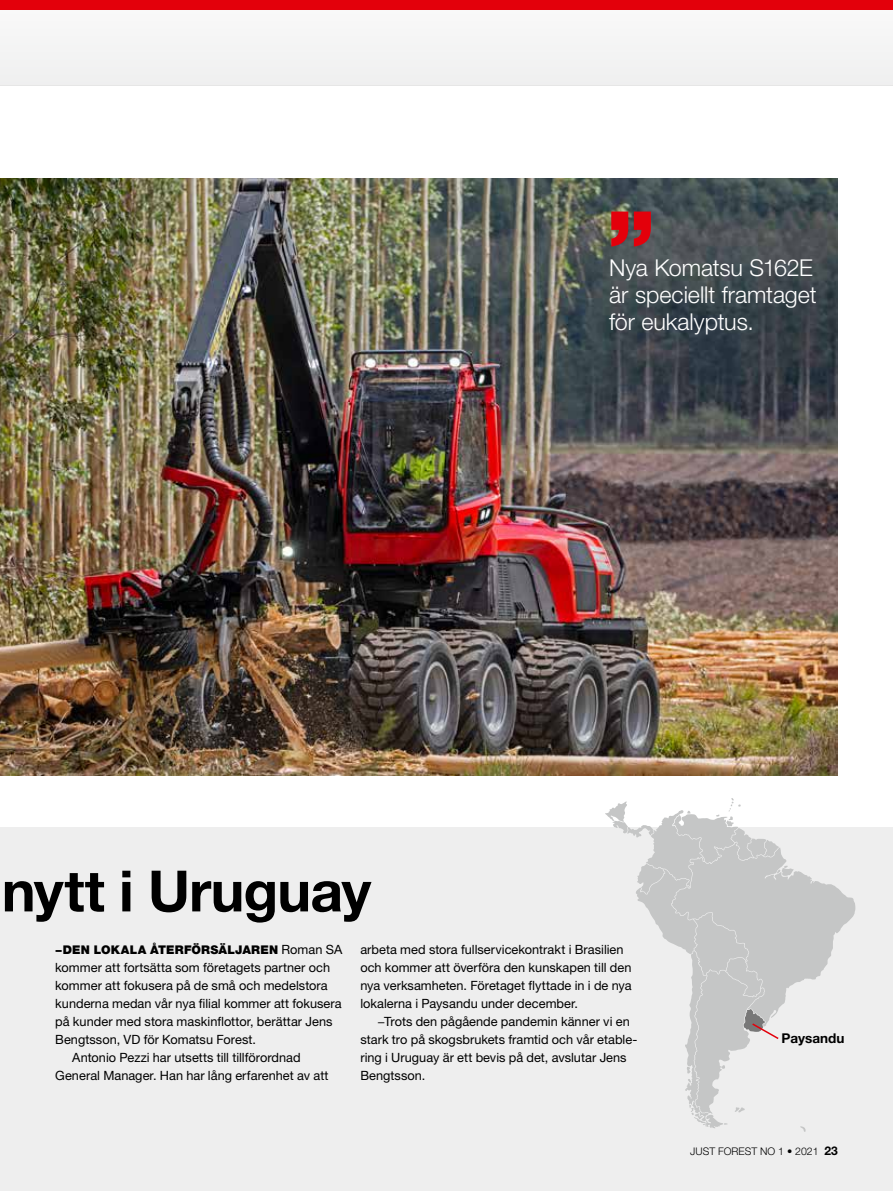
<style>
.page{position:relative;width:893px;height:1191px;background:#fff}
.page>*{position:absolute;margin:0;border:0;box-sizing:border-box;transform-origin:0 0}
.t1{font:700 57px "Helvetica Neue LT Std";letter-spacing:-.015em;color:#000}
.t2{font:300 23.25px/27px "Helvetica Neue LT Std";letter-spacing:-.005em;color:#fff}
.t3{font:700 13.5px "Helvetica Neue LT Std";color:#000}
.t4{font:12.75px/18px "Helvetica Neue LT Std";color:#000}
.t5{font:900 12px "Helvetica Neue LT Std";letter-spacing:.015em;color:#000}
.t6{font:300 10.5px "Helvetica Neue LT Std";color:#000}
.s1{font-weight:400;font-size:12.75px}
.s2{font-weight:700;font-size:12px}
</style>
<div class="page">
<div style="left:0;top:827px;width:893px;height:364px;background:#eee"></div>
<img style="left:0;top:179px;width:838px;height:596px">
<div style="left:0;top:9px;width:893px;height:76px;background:#f4f4f4"></div>
<div style="left:0;top:0;width:893px;height:9px;background:#e3000b"></div>
<svg style="left:611px;top:211px;width:40px;height:36px"></svg>
<svg style="left:605px;top:798px;width:250px;height:334px"></svg>
<h1 class="t1" style="left:2px;top:856px;width:371px">nytt i Uruguay</h1>
<h2 class="t2" style="left:609px;top:254px;width:209px">Nya Komatsu S162E är speciellt framtaget för eukalyptus.</h2>
<p class="t5" style="left:55px;top:943px;width:289px">−DEN LOKALA ÅTERFÖRSÄLJAREN <span class="s1">Roman SA</span></p>
<p class="t4" style="left:55px;top:958px;width:276px">kommer att fortsätta som företagets partner och</p>
<p class="t4" style="left:55px;top:976px;width:274px">kommer att fokusera på de små och medelstora</p>
<p class="t4" style="left:55px;top:994px;width:288px">kunderna medan vår nya filial kommer att fokusera</p>
<p class="t4" style="left:55px;top:1012px;width:279px">på kunder med stora maskinflottor, berättar Jens</p>
<p class="t4" style="left:55px;top:1030px;width:202px">Bengtsson, VD för Komatsu Forest.</p>
<p class="t4" style="left:72px;top:1048px;width:230px">Antonio Pezzi har utsetts till tillförordnad</p>
<p class="t4" style="left:55px;top:1066px;width:275px">General Manager. Han har lång erfarenhet av att</p>
<p class="t4" style="left:360px;top:940px;width:273px">arbeta med stora fullservicekontrakt i Brasilien och kommer att överföra den kunskapen till den nya verksamheten. Företaget flyttade in i de nya lokalerna i Paysandu under december.</p>
<p class="t4" style="left:360px;top:1012px;width:279px;text-indent:17px">−Trots den pågående pandemin känner vi en stark tro på skogsbrukets framtid och vår etable&shy;ring i Uruguay är ett bevis på det, avslutar Jens Bengtsson.</p>
<p class="t3" style="left:781px;top:1030px;width:65px">Paysandu</p>
<p class="t6" style="left:690px;top:1144px;width:149px">JUST FOREST NO 1 • 2021 <span class="s2">23</span></p>
</div>
